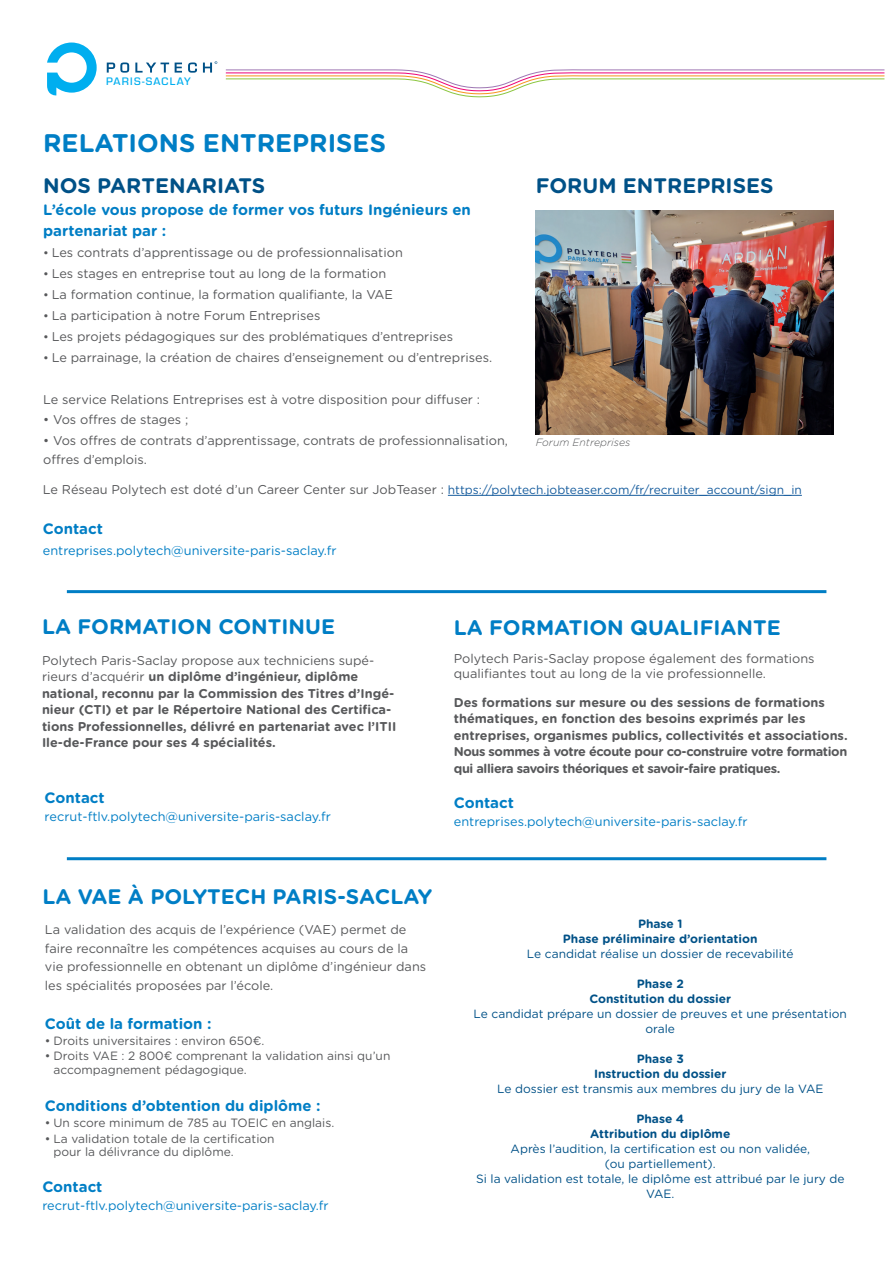
<style>
.page{position:relative;width:893px;height:1263px;background:#fff}
.page>*{position:absolute;margin:0;border:0;box-sizing:border-box;transform-origin:0 0}
.t1{font:700 25.5px "Gotham Rounded";color:#007ec5}
.t2{font:700 21px "Gotham Rounded";color:#007ec5}
.t3{font:700 21px "Gotham Rounded";color:#005187}
.t4{font:700 15px/21px "Gotham Rounded";color:#007ec5}
.t5{font:12.75px/18.8px "Gotham Rounded";color:#57585a}
.t6{font:700 12.75px/16.5px "Gotham Rounded";color:#57585a}
.t7{font:12.75px "Gotham Rounded";color:#007ec5}
.t8{font:12px/15px "Gotham Rounded";color:#005187;text-align:center}
.t9{font:12px/13.5px "Gotham Rounded";color:#57585a}
.t10{font:700 12px/15px "Gotham Rounded";color:#005187;text-align:center}
.t11{font:12px "Gotham Rounded";color:#175d9e}
.t12{font:500 11.25px "Eurostile T";letter-spacing:.115em;color:#00aeef}
.t13{font:italic 300 10.5px "Gotham Rounded";color:#57585a}
.s1{font-size:12px}
.s2{font-size:12.75px;color:#57585a}
.s3{font-weight:400}
</style>
<div class="page">
<svg style="left:225px;top:69px;width:660px;height:29px"></svg>
<svg style="left:203px;top:61px;width:14px;height:12px"></svg>
<svg style="left:188px;top:62px;width:9px;height:11px"></svg>
<svg style="left:175px;top:63px;width:7px;height:10px"></svg>
<svg style="left:135px;top:63px;width:34px;height:10px"></svg>
<svg style="left:107px;top:62px;width:22px;height:11px"></svg>
<svg style="left:47px;top:43px;width:50px;height:52px"></svg>
<hr style="left:67px;top:590px;width:759px;height:3px;background:#007ec5">
<hr style="left:67px;top:857px;width:759px;height:3px;background:#007ec5">
<hr style="left:448px;top:495px;width:354px;height:1px;background:#175d9e">
<img style="left:535px;top:211px;width:299px;height:224px">
<p class="t12" style="left:106px;top:75px;width:86px">PARIS-SACLAY</p>
<h1 class="t1" style="left:43px;top:124px;width:344px">RELATIONS ENTREPRISES</h1>
<h2 class="t3" style="left:43px;top:170px;width:224px">NOS PARTENARIATS</h2>
<p class="t4" style="left:43px;top:199px;width:429px">L’école vous propose de former vos futurs Ingénieurs en partenariat par :</p>
<p class="t5" style="left:43px;top:243px;width:361px"><span class="s1">•</span> Les contrats d’apprentissage ou de professionnalisation</p>
<p class="t5" style="left:43px;top:264px;width:345px"><span class="s1">•</span> Les stages en entreprise tout au long de la formation</p>
<p class="t5" style="left:43px;top:285px;width:351px"><span class="s1">•</span> La formation continue, la formation qualifiante, la VAE</p>
<p class="t5" style="left:43px;top:306px;width:279px"><span class="s1">•</span> La participation à notre Forum Entreprises</p>
<p class="t5" style="left:43px;top:326px;width:411px"><span class="s1">•</span> Les projets pédagogiques sur des problématiques d’entreprises</p>
<p class="t5" style="left:43px;top:347px;width:451px"><span class="s1">•</span> Le parrainage, la création de chaires d’enseignement ou d’entreprises.</p>
<p class="t5" style="left:43px;top:389px;width:439px">Le service Relations Entreprises est à votre disposition pour diffuser :</p>
<p class="t5" style="left:43px;top:410px;width:147px">• Vos offres de stages ;</p>
<p class="t5" style="left:43px;top:431px;width:466px">• Vos offres de contrats d’apprentissage, contrats de professionnalisation, offres d’emplois.</p>
<p class="t13" style="left:536px;top:436px;width:96px">Forum Entreprises</p>
<h2 class="t3" style="left:536px;top:170px;width:239px">FORUM ENTREPRISES</h2>
<p class="t11" style="left:43px;top:482px;width:761px"><span class="s2">Le Réseau Polytech est doté d’un Career Center sur JobTeaser :</span> https://polytech.jobteaser.com/fr/recruiter_account/sign_in</p>
<p class="t4" style="left:43px;top:517px;width:62px">Contact</p>
<p class="t7" style="left:43px;top:541px;width:295px">entreprises.polytech@universite-paris-saclay.fr</p>
<h2 class="t2" style="left:42px;top:611px;width:295px">LA FORMATION CONTINUE</h2>
<p class="t6" style="left:42px;top:652px;width:356px"><span class="s3">Polytech Paris-Saclay propose aux techniciens supé&shy;rieurs d’acquérir</span> un diplôme d’ingénieur, diplôme national, reconnu par la Commission des Titres d’Ingé&shy;nieur (CTI) et par le Répertoire National des Certifica&shy;tions Professionnelles, délivré en partenariat avec l’ITII Ile-de-France pour ses 4 spécialités.</p>
<p class="t4" style="left:45px;top:787px;width:62px">Contact</p>
<p class="t7" style="left:45px;top:808px;width:288px">recrut-ftlv.polytech@universite-paris-saclay.fr</p>
<h2 class="t2" style="left:454px;top:612px;width:329px">LA FORMATION QUALIFIANTE</h2>
<p class="t5" style="left:454px;top:650px;width:362px;line-height:15px">Polytech Paris-Saclay propose également des formations qualifiantes tout au long de la vie professionnelle.</p>
<p class="t6" style="left:454px;top:693px;width:395px">Des formations sur mesure ou des sessions de formations thématiques, en fonction des besoins exprimés par les entreprises, organismes publics, collectivités et associations.<br>Nous sommes à votre écoute pour co-construire votre formation qui alliera savoirs théoriques et savoir-faire pratiques.</p>
<p class="t4" style="left:454px;top:791px;width:62px">Contact</p>
<p class="t7" style="left:454px;top:812px;width:295px">entreprises.polytech@universite-paris-saclay.fr</p>
<h2 class="t2" style="left:42px;top:881px;width:391px">LA VAE À POLYTECH PARIS-SACLAY</h2>
<p class="t5" style="left:45px;top:919px;width:383px">La validation des acquis de l’expérience (VAE) permet de faire reconnaître les compétences acquises au cours de la vie professionnelle en obtenant un diplôme d’ingénieur dans les spécialités proposées par l’école.</p>
<p class="t4" style="left:45px;top:1012px;width:168px">Coût de la formation :</p>
<p class="t9" style="left:45px;top:1033px;width:221px">• Droits universitaires : environ 650€.</p>
<p class="t9" style="left:53px;top:1049px;width:338px;text-indent:-9px">• Droits VAE : 2 800€ comprenant la validation ainsi qu’un accompagnement pédagogique.</p>
<p class="t4" style="left:45px;top:1095px;width:277px">Conditions d’obtention du diplôme :</p>
<p class="t9" style="left:45px;top:1115px;width:291px">• Un score minimum de 785 au TOEIC en anglais.</p>
<p class="t9" style="left:53px;top:1131px;width:223px;text-indent:-9px">• La validation totale de la certification pour la délivrance du diplôme.</p>
<p class="t4" style="left:42px;top:1176px;width:62px">Contact</p>
<p class="t7" style="left:42px;top:1197px;width:288px">recrut-ftlv.polytech@universite-paris-saclay.fr</p>
<p class="t10" style="left:563px;top:916px;width:196px">Phase 1<br>Phase préliminaire d’orientation</p>
<p class="t8" style="left:527px;top:946px;width:268px">Le candidat réalise un dossier de recevabilité</p>
<p class="t10" style="left:589px;top:976px;width:143px">Phase 2<br>Constitution du dossier</p>
<p class="t8" style="left:474px;top:1006px;width:375px">Le candidat prépare un dossier de preuves et une présentation orale</p>
<p class="t10" style="left:594px;top:1051px;width:134px">Phase 3<br>Instruction du dossier</p>
<p class="t8" style="left:497px;top:1081px;width:328px">Le dossier est transmis aux membres du jury de la VAE</p>
<p class="t10" style="left:590px;top:1111px;width:142px">Phase 4<br>Attribution du diplôme</p>
<p class="t8" style="left:476px;top:1141px;width:370px">Après l’audition, la certification est ou non validée,<br>(ou partiellement).<br>Si la validation est totale, le diplôme est attribué par le jury de VAE.</p>
</div>
